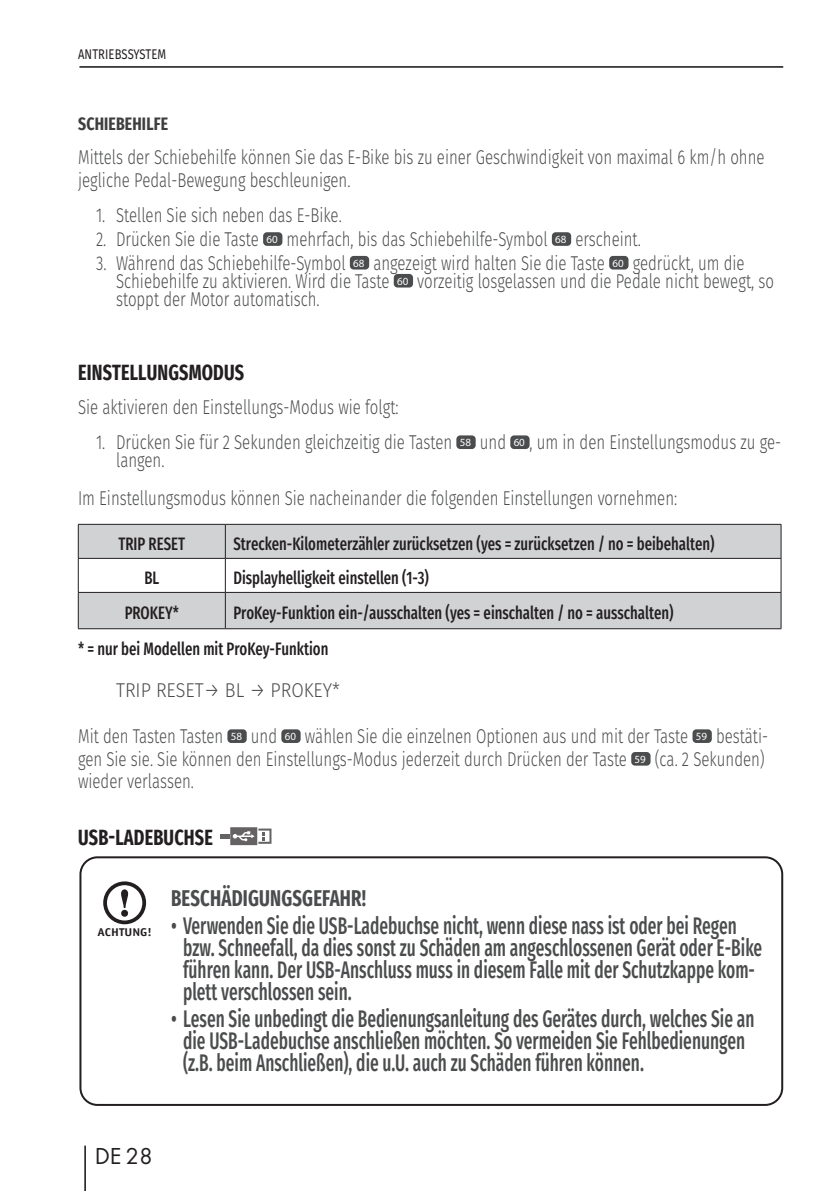
<style>
.page{position:relative;width:840px;height:1191px;background:#fff}
.page>*{position:absolute;margin:0;border:0;box-sizing:border-box;transform-origin:0 0}
.N_Warnhinweise_Text{font:500 24px/22px "Fira Sans Condensed";color:#4b4c4d;scale:.75 1}
.t1{font:24px "Futura TOT Boo";color:#231f20}
.N_Warnhinweise_Übers{font:700 22.8px "Fira Sans Condensed";letter-spacing:.01em;color:#4b4c4d;scale:.84 1}
.N_Überschrift__H3{font:700 22px "Fira Sans Condensed";letter-spacing:.01em;color:#231f20;scale:.85 1}
.N_Text{font:300 20px/22.6px "Fira Sans";color:#4b4c4d;scale:.75 1}
.N_Text_Aufzählung_3{font:300 20px "Fira Sans";color:#4b4c4d;scale:.75 1}
.N_Text_Aufzählung_3-2{font:300 20px "Fira Sans";color:#4b4c4d;scale:.9 1}
.N_Tabelle_Text_-_kle{font:500 18px "Fira Sans Condensed";color:#231f20;scale:.85 1}
.N_Text_Aufzählung_3-3{font:500 18px "Fira Sans Condensed";color:#231f20;scale:.85 1}
.N_Tabelle_Überschrif{font:500 18px "Fira Sans Condensed";color:#231f20;scale:.85 1}
.N_Überschrift__H4{font:700 18px "Fira Sans Condensed";letter-spacing:.01em;color:#3e3e3f;scale:.9 1}
.N_Kolumne_LI{font:14px "Fira Sans";letter-spacing:.01em;color:#231f20;scale:.8 1}
.t2{font:700 11.2px "Officina Sans Std";color:#231f20;scale:1.11 1}
.Box_Bezifferung_Nr{font:11px "Myriad Pro";color:#fff}
</style>
<div class="page">
<hr style="left:79px;top:66px;width:703px;height:2px;background:#231f20">
<hr style="left:84px;top:1145px;width:2px;height:46px;background:#231f20">
<div style="left:264px;top:233px;width:17px;height:12px;background:#4b4c4d;border-radius:3px"></div>
<div style="left:263px;top:232px;width:19px;height:14px;border:2px solid #4b4c4d;border-radius:3px"></div>
<div style="left:552px;top:233px;width:18px;height:12px;background:#4b4c4d;border-radius:3px"></div>
<div style="left:551px;top:232px;width:20px;height:14px;border:2px solid #4b4c4d;border-radius:3px"></div>
<div style="left:350px;top:257px;width:18px;height:11px;background:#4b4c4d;border-radius:3px"></div>
<div style="left:349px;top:256px;width:20px;height:13px;border:2px solid #4b4c4d;border-radius:3px"></div>
<div style="left:610px;top:257px;width:17px;height:11px;background:#4b4c4d;border-radius:3px"></div>
<div style="left:609px;top:256px;width:19px;height:13px;border:2px solid #4b4c4d;border-radius:3px"></div>
<div style="left:394px;top:275px;width:18px;height:11px;background:#4b4c4d;border-radius:3px"></div>
<div style="left:393px;top:274px;width:20px;height:13px;border:2px solid #4b4c4d;border-radius:3px"></div>
<div style="left:457px;top:436px;width:17px;height:12px;background:#4b4c4d;border-radius:3px"></div>
<div style="left:456px;top:435px;width:19px;height:14px;border:2px solid #4b4c4d;border-radius:3px"></div>
<div style="left:511px;top:436px;width:17px;height:12px;background:#4b4c4d;border-radius:3px"></div>
<div style="left:510px;top:435px;width:19px;height:14px;border:2px solid #4b4c4d;border-radius:3px"></div>
<svg style="left:79px;top:525px;width:701px;height:103px;fill:#d1d2d4"></svg>
<hr style="left:78px;top:524px;width:147px;height:1px;background:#231f20">
<hr style="left:78px;top:524px;width:1px;height:34px;background:#231f20">
<hr style="left:225px;top:524px;width:555px;height:1px;background:#231f20">
<hr style="left:225px;top:524px;width:1px;height:34px;background:#231f20">
<hr style="left:780px;top:524px;width:1px;height:34px;background:#231f20">
<hr style="left:78px;top:558px;width:147px;height:1px;background:#231f20">
<hr style="left:78px;top:558px;width:1px;height:34px;background:#231f20">
<hr style="left:225px;top:558px;width:555px;height:1px;background:#231f20">
<hr style="left:225px;top:558px;width:1px;height:34px;background:#231f20">
<hr style="left:780px;top:558px;width:1px;height:34px;background:#231f20">
<hr style="left:78px;top:592px;width:147px;height:1px;background:#231f20">
<hr style="left:78px;top:592px;width:1px;height:36px;background:#231f20">
<hr style="left:225px;top:592px;width:555px;height:1px;background:#231f20">
<hr style="left:225px;top:592px;width:1px;height:36px;background:#231f20">
<hr style="left:780px;top:592px;width:1px;height:36px;background:#231f20">
<hr style="left:78px;top:628px;width:147px;height:1px;background:#231f20">
<hr style="left:225px;top:628px;width:555px;height:1px;background:#231f20">
<div style="left:228px;top:730px;width:17px;height:12px;background:#4b4c4d;border-radius:3px"></div>
<div style="left:227px;top:729px;width:19px;height:14px;border:2px solid #4b4c4d;border-radius:3px"></div>
<div style="left:282px;top:730px;width:17px;height:12px;background:#4b4c4d;border-radius:3px"></div>
<div style="left:281px;top:729px;width:19px;height:14px;border:2px solid #4b4c4d;border-radius:3px"></div>
<div style="left:693px;top:730px;width:17px;height:12px;background:#4b4c4d;border-radius:3px"></div>
<div style="left:692px;top:729px;width:19px;height:14px;border:2px solid #4b4c4d;border-radius:3px"></div>
<div style="left:632px;top:753px;width:17px;height:11px;background:#4b4c4d;border-radius:3px"></div>
<div style="left:631px;top:752px;width:19px;height:13px;border:2px solid #4b4c4d;border-radius:3px"></div>
<svg style="left:230px;top:827px;width:41px;height:18px"></svg>
<hr style="left:220px;top:834px;width:10px;height:4px;background:#656263">
<div style="left:79px;top:856px;width:703px;height:250px;border:2px solid #231f20;border-radius:17px"></div>
<svg style="left:105px;top:883px;width:39px;height:39px"></svg>
<div style="left:103px;top:881px;width:43px;height:43px;border:4px solid #231f20;border-radius:50%"></div>
<svg style="left:121px;top:889px;width:7px;height:27px"></svg>
<p class="N_Kolumne_LI" style="left:78px;top:44px;width:112px">ANTRIEBSSYSTEM</p>
<p class="N_Überschrift__H4" style="left:78px;top:108px;width:101px">SCHIEBEHILFE</p>
<p class="N_Text" style="left:78px;top:146px;width:916px">Mittels der Schiebehilfe können Sie das E-Bike bis zu einer Geschwindigkeit von maximal 6 km/h ohne jegliche Pedal-Bewegung beschleunigen.</p>
<p class="N_Text_Aufzählung_3" style="left:96px;top:201px;width:329px">1. Stellen Sie sich neben das E-Bike.</p>
<p class="N_Text_Aufzählung_3" style="left:96px;top:225px;width:218px">2. Drücken Sie die Taste</p>
<p class="Box_Bezifferung_Nr" style="left:266px;top:233px;width:13px">60</p>
<p class="N_Text_Aufzählung_3" style="left:286px;top:225px;width:349px">mehrfach, bis das Schiebehilfe-Symbol</p>
<p class="Box_Bezifferung_Nr" style="left:555px;top:233px;width:13px">68</p>
<p class="N_Text_Aufzählung_3" style="left:575px;top:225px;width:89px">erscheint.</p>
<p class="N_Text_Aufzählung_3" style="left:96px;top:248px;width:334px">3. Während das Schiebehilfe-Symbol</p>
<p class="Box_Bezifferung_Nr" style="left:353px;top:256px;width:13px">68</p>
<p class="N_Text_Aufzählung_3" style="left:373px;top:248px;width:310px">angezeigt wird halten Sie die Taste</p>
<p class="Box_Bezifferung_Nr" style="left:612px;top:256px;width:13px">60</p>
<p class="N_Text_Aufzählung_3" style="left:632px;top:248px;width:151px">gedrückt, um die</p>
<p class="N_Text_Aufzählung_3" style="left:116px;top:266px;width:366px">Schiebehilfe zu aktivieren. Wird die Taste</p>
<p class="Box_Bezifferung_Nr" style="left:397px;top:274px;width:13px">60</p>
<p class="N_Text_Aufzählung_3" style="left:417px;top:266px;width:477px">vorzeitig losgelassen und die Pedale nicht bewegt, so</p>
<p class="N_Text_Aufzählung_3" style="left:116px;top:284px;width:273px">stoppt der Motor automatisch.</p>
<p class="N_Überschrift__H3" style="left:78px;top:352px;width:197px">EINSTELLUNGSMODUS</p>
<p class="N_Text" style="left:78px;top:395px;width:428px">Sie aktivieren den Einstellungs-Modus wie folgt:</p>
<p class="N_Text_Aufzählung_3" style="left:96px;top:428px;width:476px">1. Drücken Sie für 2 Sekunden gleichzeitig die Tasten</p>
<p class="Box_Bezifferung_Nr" style="left:459px;top:436px;width:13px">58</p>
<p class="N_Text_Aufzählung_3" style="left:479px;top:428px;width:36px">und</p>
<p class="Box_Bezifferung_Nr" style="left:513px;top:436px;width:13px">60</p>
<p class="N_Text_Aufzählung_3" style="left:529px;top:428px;width:337px">, um in den Einstellungsmodus zu ge-</p>
<p class="N_Text_Aufzählung_3" style="left:116px;top:446px;width:66px">langen.</p>
<p class="N_Text" style="left:78px;top:486px;width:800px">Im Einstellungsmodus können Sie nacheinander die folgenden Einstellungen vornehmen:</p>
<p class="N_Tabelle_Überschrif" style="left:118px;top:527px;width:80px">TRIP RESET</p>
<p class="N_Tabelle_Text_-_kle" style="left:233px;top:527px;width:567px">Strecken-Kilometerzähler zurücksetzen (yes = zurücksetzen / no = beibehalten)</p>
<p class="N_Tabelle_Überschrif" style="left:144px;top:561px;width:19px">BL</p>
<p class="N_Tabelle_Text_-_kle" style="left:233px;top:561px;width:231px">Displayhelligkeit einstellen (1-3)</p>
<p class="N_Tabelle_Überschrif" style="left:125px;top:596px;width:65px">PROKEY*</p>
<p class="N_Tabelle_Text_-_kle" style="left:233px;top:596px;width:519px">ProKey-Funktion ein-/ausschalten (yes = einschalten / no = ausschalten)</p>
<p class="N_Text_Aufzählung_3-3" style="left:78px;top:632px;width:296px">* = nur bei Modellen mit ProKey-Funktion</p>
<p class="N_Text_Aufzählung_3-2" style="left:116px;top:675px;width:250px">TRIP RESET→ BL → PROKEY*</p>
<p class="N_Text" style="left:78px;top:724px;width:195px">Mit den Tasten Tasten</p>
<p class="Box_Bezifferung_Nr" style="left:231px;top:730px;width:13px">58</p>
<p class="N_Text" style="left:251px;top:724px;width:36px">und</p>
<p class="Box_Bezifferung_Nr" style="left:284px;top:730px;width:13px">60</p>
<p class="N_Text" style="left:304px;top:724px;width:512px">wählen Sie die einzelnen Optionen aus und mit der Taste</p>
<p class="Box_Bezifferung_Nr" style="left:695px;top:730px;width:13px">59</p>
<p class="N_Text" style="left:715px;top:724px;width:71px">bestäti-</p>
<p class="N_Text" style="left:78px;top:747px;width:733px">gen Sie sie. Sie können den Einstellungs-Modus jederzeit durch Drücken der Taste</p>
<p class="Box_Bezifferung_Nr" style="left:634px;top:752px;width:13px">59</p>
<p class="N_Text" style="left:654px;top:747px;width:148px">(ca. 2 Sekunden)</p>
<p class="N_Text" style="left:78px;top:770px;width:156px">wieder verlassen.</p>
<p class="N_Überschrift__H3" style="left:78px;top:817px;width:160px">USB-LADEBUCHSE</p>
<p class="t2" style="left:97px;top:924px;width:50px">ACHTUNG!</p>
<p class="N_Warnhinweise_Übers" style="left:171px;top:877px;width:233px">BESCHÄDIGUNGSGEFAHR!</p>
<p class="N_Warnhinweise_Text" style="left:183px;top:911px;width:773px;text-indent:-12px">• Verwenden Sie die USB-Ladebuchse nicht, wenn diese nass ist oder bei Regen bzw. Schneefall, da dies sonst zu Schäden am angeschlossenen Gerät oder E-Bike führen kann. Der USB-Anschluss muss in diesem Falle mit der Schutzkappe kom&shy;plett verschlossen sein.</p>
<p class="N_Warnhinweise_Text" style="left:183px;top:1005px;width:762px;text-indent:-12px">• Lesen Sie unbedingt die Bedienungsanleitung des Gerätes durch, welches Sie an die USB-Ladebuchse anschließen möchten. So vermeiden Sie Fehlbedienungen (z.B. beim Anschließen), die u.U. auch zu Schäden führen können.</p>
<p class="t1" style="left:95px;top:1141px;width:59px">DE 28</p>
</div>
